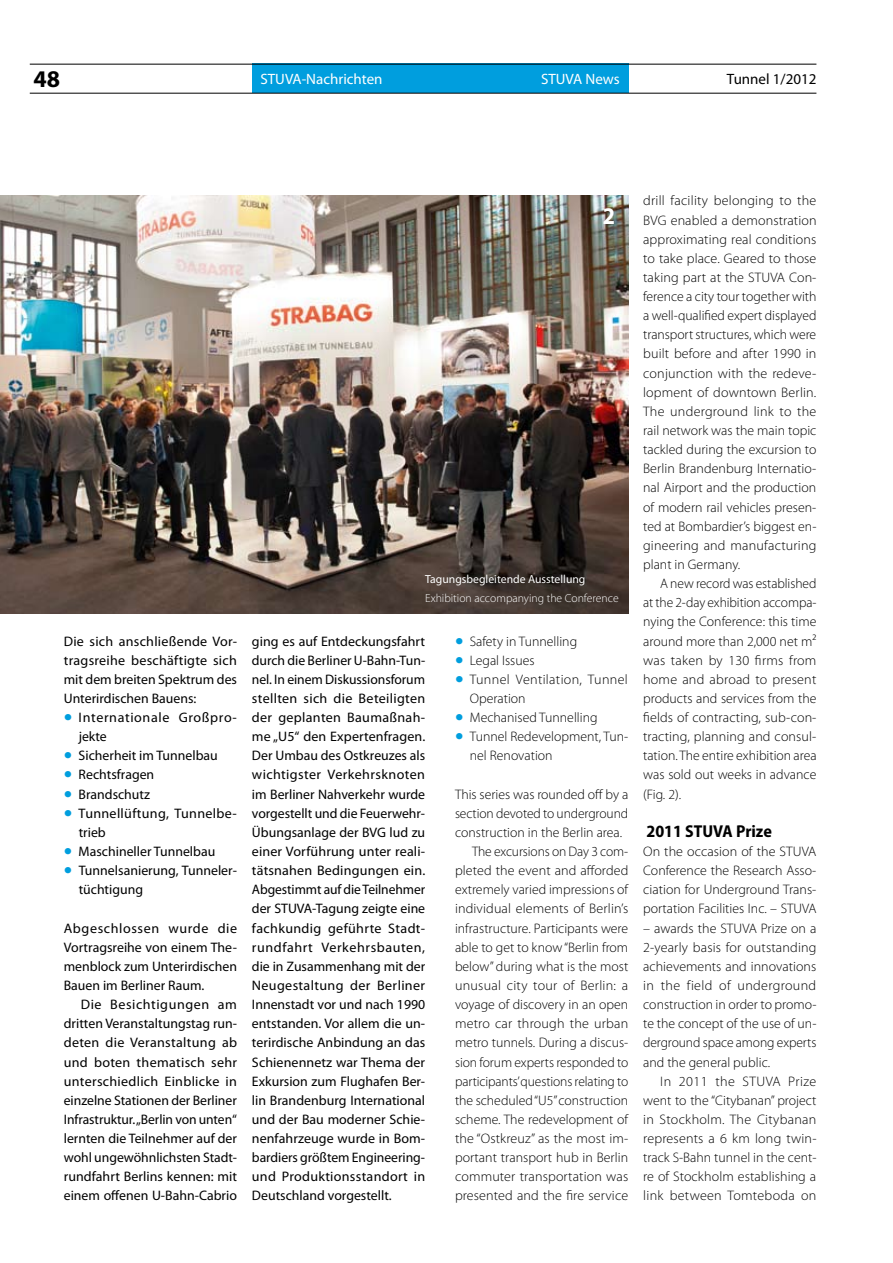
<style>
.page{position:relative;width:893px;height:1263px;background:#fff}
.page>*{position:absolute;margin:0;border:0;box-sizing:border-box;transform-origin:0 0}
.t1{font:700 24px "Myriad Pro";color:#000}
.t2{font:700 semi-condensed 24px "Myriad Pro";color:#fff}
.t3{font:700 semi-condensed 17.25px "Myriad Pro";color:#000}
.t4{font:15px "Myriad Pro";color:#fff}
.t5{font:15px "Myriad Pro";color:#000}
.t6{font:300 13.8px/19.2px "Myriad Pro";color:#000;text-align:justify}
.t7{font:13.8px/19.2px "Myriad Pro";color:#000;text-align:justify}
.t8{font:300 13.8px/19.2px "Myriad Pro";letter-spacing:.025em;color:#000}
.t9{font:13.8px/19.2px "Myriad Pro";letter-spacing:.02em;color:#000}
.t10{font:13.8px/19.2px "Myriad Pro";letter-spacing:.045em;color:#000}
.t11{font:300 13.8px "Myriad Pro";letter-spacing:.02em;color:#000}
.t12{font:300 11.7px "Myriad Pro";color:#fff}
.t13{font:11.7px "Myriad Pro";color:#fff}
.s1{font-size:30px;color:#009ede}
.s2{font-weight:400;font-size:30px;color:#009ede}
</style>
<div class="page">
<div style="left:252px;top:64px;width:376px;height:29px;background:#009ede"></div>
<hr style="left:30px;top:64px;width:786px;height:1px;background:#000">
<hr style="left:30px;top:93px;width:786px;height:1px;background:#000">
<img style="left:0;top:196px;width:628px;height:417px">
<h1 class="t1" style="left:33px;top:63px;width:28px">48</h1>
<p class="t4" style="left:260px;top:70px;width:124px">STUVA-Nachrichten</p>
<p class="t4" style="left:541px;top:70px;width:80px">STUVA News</p>
<p class="t5" style="left:727px;top:70px;width:91px">Tunnel 1/2012</p>
<p class="t7" style="left:64px;top:631px;width:175px">Die sich anschließende Vor&shy;tragsreihe beschäftigte sich mit dem breiten Spektrum des Unterirdischen Bauens:</p>
<p class="t10" style="left:79px;top:708px;width:160px;text-indent:-15px"><span class="s1">•</span> Internationale Großpro&shy;jekte</p>
<p class="t7" style="left:64px;top:746px;width:156px"><span class="s1">•</span> Sicherheit im Tunnelbau</p>
<p class="t7" style="left:64px;top:765px;width:92px"><span class="s1">•</span> Rechtsfragen</p>
<p class="t7" style="left:64px;top:784px;width:88px"><span class="s1">•</span> Brandschutz</p>
<p class="t9" style="left:79px;top:803px;width:160px;text-indent:-15px"><span class="s1">•</span> Tunnellüftung, Tunnelbe&shy;trieb</p>
<p class="t7" style="left:64px;top:841px;width:153px"><span class="s1">•</span> Maschineller Tunnelbau</p>
<p class="t7" style="left:79px;top:861px;width:160px;text-indent:-15px"><span class="s1">•</span> Tunnelsanierung, Tunneler&shy;tüchtigung</p>
<p class="t7" style="left:64px;top:918px;width:175px">Abgeschlossen wurde die Vortragsreihe von einem The&shy;menblock zum Unterirdischen Bauen im Berliner Raum.</p>
<p class="t7" style="left:64px;top:995px;width:175px;text-indent:17px">Die Besichtigungen am dritten Veranstaltungstag run&shy;deten die Veranstaltung ab und boten thematisch sehr unterschiedlich Einblicke in einzelne Stationen der Berliner Infrastruktur. „Berlin von unten“ lernten die Teilnehmer auf der wohl ungewöhnlichsten Stadt&shy;rundfahrt Berlins kennen: mit einem offenen U-Bahn-Cabrio</p>
<h1 class="t2" style="left:603px;top:203px;width:14px">2</h1>
<p class="t13" style="left:425px;top:572px;width:162px">Tagungsbegleitende Ausstellung</p>
<p class="t12" style="left:425px;top:591px;width:195px">Exhibition accompanying the Conference</p>
<p class="t6" style="left:455px;top:631px;width:124px"><span class="s2">•</span> Safety in Tunnelling</p>
<p class="t6" style="left:455px;top:650px;width:81px"><span class="s2">•</span> Legal Issues</p>
<p class="t8" style="left:470px;top:669px;width:160px;text-indent:-15px"><span class="s2">•</span> Tunnel Ventilation, Tunnel<br>Operation</p>
<p class="t6" style="left:455px;top:708px;width:144px"><span class="s2">•</span> Mechanised Tunnelling</p>
<p class="t6" style="left:470px;top:727px;width:160px;text-indent:-15px"><span class="s2">•</span> Tunnel Redevelopment, Tun&shy;nel Renovation</p>
<p class="t6" style="left:455px;top:784px;width:175px">This series was rounded off by a</p>
<p class="t6" style="left:455px;top:803px;width:175px">section devoted to underground</p>
<p class="t6" style="left:455px;top:822px;width:169px">construction in the Berlin area.</p>
<p class="t6" style="left:472px;top:842px;width:158px">The excursions on Day 3 com-</p>
<p class="t6" style="left:455px;top:861px;width:175px">pleted the event and afforded</p>
<p class="t6" style="left:455px;top:880px;width:175px">extremely varied impressions of</p>
<p class="t6" style="left:455px;top:899px;width:175px">individual elements of Berlin’s</p>
<p class="t6" style="left:455px;top:918px;width:175px">infrastructure. Participants were</p>
<p class="t6" style="left:455px;top:937px;width:175px">able to get to know “Berlin from</p>
<p class="t6" style="left:455px;top:956px;width:175px">below” during what is the most</p>
<p class="t11" style="left:455px;top:977px;width:175px">unusual city tour of Berlin: a</p>
<p class="t6" style="left:455px;top:995px;width:175px">voyage of discovery in an open</p>
<p class="t6" style="left:455px;top:1014px;width:175px">metro car through the urban</p>
<p class="t6" style="left:455px;top:1033px;width:175px">metro tunnels. During a discus-</p>
<p class="t6" style="left:455px;top:1052px;width:175px">sion forum experts responded to</p>
<p class="t6" style="left:455px;top:1071px;width:175px">participants’questions relating to</p>
<p class="t6" style="left:455px;top:1090px;width:175px">the scheduled “U5” construction</p>
<p class="t6" style="left:455px;top:1109px;width:175px">scheme. The redevelopment of</p>
<p class="t6" style="left:455px;top:1129px;width:175px">the “Ostkreuz” as the most im-</p>
<p class="t6" style="left:455px;top:1148px;width:175px">portant transport hub in Berlin</p>
<p class="t6" style="left:455px;top:1167px;width:175px">commuter transportation was</p>
<p class="t6" style="left:455px;top:1186px;width:175px">presented and the fire service</p>
<p class="t7" style="left:252px;top:631px;width:175px">ging es auf Entdeckungsfahrt durch die Berliner U-Bahn-Tun&shy;nel. In einem Diskussionsforum stellten sich die Beteiligten der geplanten Baumaßnah&shy;me „U5“ den Expertenfragen.<br>Der Umbau des Ostkreuzes als wichtigster Verkehrsknoten im Berliner Nahverkehr wurde vorgestellt und die Feuerwehr-Übungsanlage der BVG lud zu einer Vorführung unter reali&shy;tätsnahen Bedingungen ein.<br>Abgestimmt auf die Teilnehmer der STUVA-Tagung zeigte eine fachkundig geführte Stadt&shy;rundfahrt Verkehrsbauten, die in Zusammenhang mit der Neugestaltung der Berliner Innenstadt vor und nach 1990 entstanden. Vor allem die un&shy;terirdische Anbindung an das Schienennetz war Thema der Exkursion zum Flughafen Ber&shy;lin Brandenburg International und der Bau moderner Schie&shy;nenfahrzeuge wurde in Bom&shy;bardiers größtem Engineering&shy;und Produktionsstandort in Deutschland vorgestellt.</p>
<p class="t6" style="left:643px;top:191px;width:175px">drill facility belonging to the BVG enabled a demonstration approximating real conditions to take place. Geared to those taking part at the STUVA Con&shy;ference a city tour together with a well-qualified expert displayed transport structures, which were built before and after 1990 in conjunction with the redeve&shy;lopment of downtown Berlin.<br>The underground link to the rail network was the main topic tackled during the excursion to Berlin Brandenburg Internatio&shy;nal Airport and the production of modern rail vehicles presen&shy;ted at Bombardier’s biggest en&shy;gineering and manufacturing plant in Germany.</p>
<p class="t6" style="left:643px;top:574px;width:175px;text-indent:17px">A new record was established at the 2-day exhibition accompa&shy;nying the Conference: this time around more than 2,000 net m² was taken by 130 firms from home and abroad to present products and services from the fields of contracting, sub-con&shy;tracting, planning and consul&shy;tation. The entire exhibition area was sold out weeks in advance (Fig. 2).</p>
<p class="t3" style="left:646px;top:821px;width:127px">2011 STUVA Prize</p>
<p class="t6" style="left:643px;top:842px;width:175px">On the occasion of the STUVA Conference the Research Asso&shy;ciation for Underground Trans&shy;portation Facilities Inc. – STUVA</p>
<p class="t6" style="left:643px;top:918px;width:175px">– awards the STUVA Prize on a 2-yearly basis for outstanding achievements and innovations in the field of underground construction in order to promo&shy;te the concept of the use of un&shy;derground space among experts and the general public.</p>
<p class="t6" style="left:643px;top:1071px;width:175px;text-indent:17px">In 2011 the STUVA Prize went to the “Citybanan” project in Stockholm. The Citybanan represents a 6 km long twin&shy;track S-Bahn tunnel in the cent&shy;re of Stockholm establishing a link between Tomteboda on</p>
</div>
